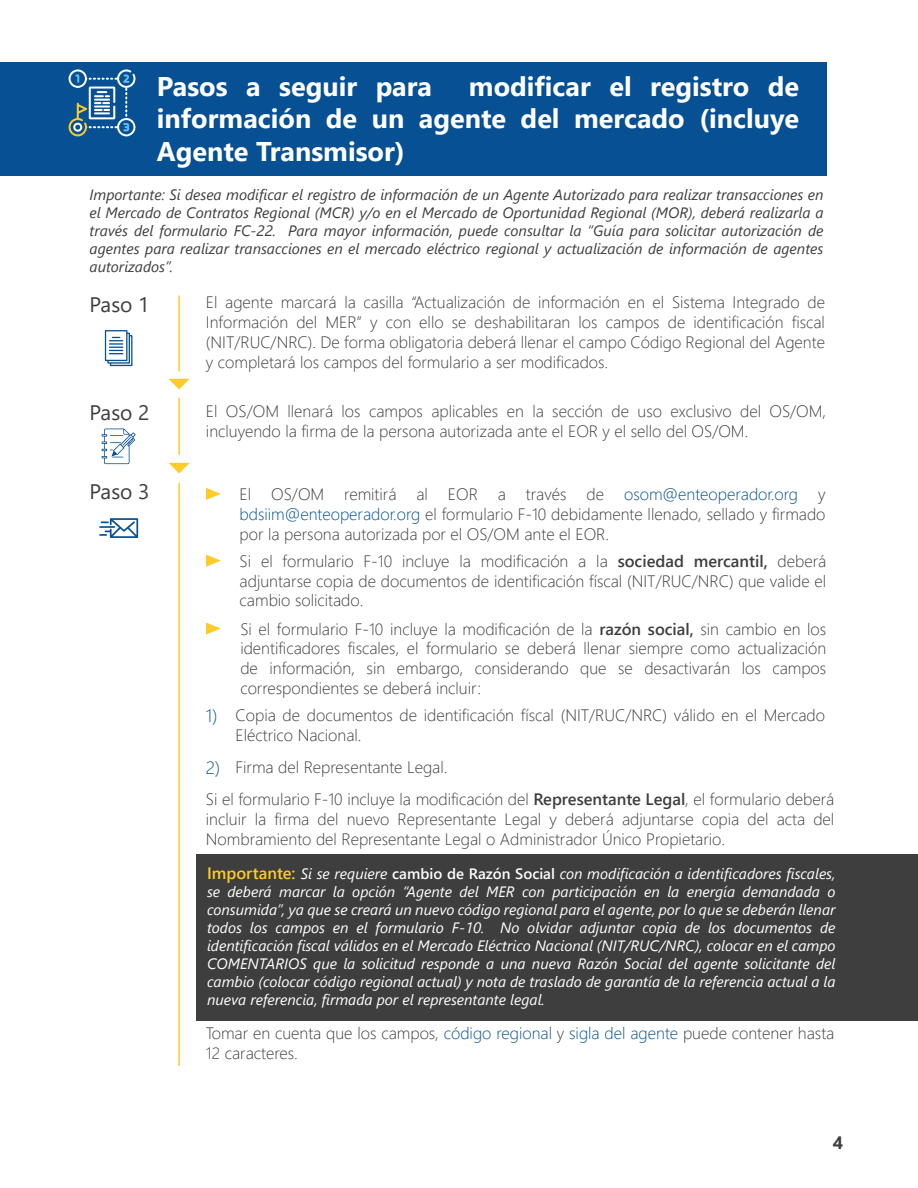
<style>
.page{position:relative;width:918px;height:1188px;background:#fff}
.page>*{position:absolute;margin:0;border:0;box-sizing:border-box;transform-origin:0 0}
.t1{font:700 27px/32.4px "Segoe UI";color:#fff;text-align:justify}
.t2{font:21px "Segoe UI";color:#3e3e3f}
.t3{font:300 18px "Segoe UI";color:#065093}
.t4{font:700 18px "Segoe UI";color:#3e3e3f}
.t5{font:300 16.5px/19.8px "Segoe UI";color:#3e3e3f;text-align:justify}
.t6{font:italic 15px/18px "Segoe UI";color:#fff;text-align:justify}
.t7{font:italic 15px/18px "Segoe UI";color:#3e3e3f;text-align:justify}
.s1{color:#045191}
.s2{font-weight:600}
.s3{font-weight:600;font-style:normal;font-size:16.5px;color:#fecc27}
.s4{font-weight:600;font-style:normal}
</style>
<div class="page">
<div style="left:197px;top:855px;width:721px;height:166px;background:#3e3e3f"></div>
<div style="left:0;top:62px;width:826px;height:114px;background:#065093"></div>
<svg style="left:105px;top:330px;width:28px;height:36px"></svg>
<svg style="left:99px;top:518px;width:39px;height:20px"></svg>
<hr style="left:178px;top:296px;width:2px;height:75px;background:#fecc27">
<hr style="left:178px;top:398px;width:2px;height:56px;background:#fecc27">
<hr style="left:178px;top:484px;width:2px;height:582px;background:#fecc27">
<svg style="left:169px;top:379px;width:21px;height:10px"></svg>
<svg style="left:169px;top:463px;width:21px;height:10px"></svg>
<svg style="left:69px;top:70px;width:67px;height:67px"></svg>
<svg style="left:102px;top:429px;width:34px;height:35px"></svg>
<svg style="left:206px;top:488px;width:15px;height:12px"></svg>
<svg style="left:206px;top:555px;width:15px;height:12px"></svg>
<svg style="left:206px;top:622px;width:15px;height:13px"></svg>
<h1 class="t1" style="left:157px;top:68px;width:644px;text-indent:312px">modificar el registro de información de un agente del mercado (incluye Agente Transmisor)</h1>
<h1 class="t1" style="left:157px;top:68px;width:277px">Pasos a seguir para</h1>
<p class="t7" style="left:90px;top:184px;width:735px">Importante: Si desea modificar el registro de información de un Agente Autorizado para realizar transacciones en el Mercado de Contratos Regional (MCR) y/o en el Mercado de Oportunidad Regional (MOR), deberá realizarla a través del formulario FC-22. Para mayor información, puede consultar la “Guía para solicitar autorización de agentes para realizar transacciones en el mercado eléctrico regional y actualización de información de agentes autorizados”.</p>
<p class="t2" style="left:90px;top:284px;width:62px">Paso 1</p>
<p class="t5" style="left:206px;top:291px;width:621px">El agente marcará la casilla “Actualización de información en el Sistema Integrado de Información del MER” y con ello se deshabilitaran los campos de identificación fiscal (NIT/RUC/NRC). De forma obligatoria deberá llenar el campo Código Regional del Agente y completará los campos del formulario a ser modificados.</p>
<p class="t5" style="left:206px;top:400px;width:622px">El OS/OM llenará los campos aplicables en la sección de uso exclusivo del OS/OM, incluyendo la firma de la persona autorizada ante el EOR y el sello del OS/OM.</p>
<p class="t2" style="left:90px;top:393px;width:62px">Paso 2</p>
<p class="t2" style="left:90px;top:472px;width:62px">Paso 3</p>
<p class="t5" style="left:240px;top:483px;width:587px">El OS/OM remitirá al EOR a través de <span class="s1">osom@enteoperador.org</span> y <span class="s1">bdsiim@enteoperador.org</span> el formulario F-10 debidamente llenado, sellado y firmado por la persona autorizada por el OS/OM ante el EOR.</p>
<p class="t3" style="left:206px;top:699px;width:13px">1)</p>
<p class="t3" style="left:206px;top:750px;width:16px">2)</p>
<p class="t5" style="left:240px;top:549px;width:588px">Si el formulario F-10 incluye la modificación a la <span class="s2">sociedad mercantil,</span> deberá adjuntarse copia de documentos de identificación físcal (NIT/RUC/NRC) que valide el cambio solicitado.</p>
<p class="t5" style="left:240px;top:617px;width:587px">Si el formulario F-10 incluye la modificación de la <span class="s2">razón social,</span> sin cambio en los identificadores fiscales, el formulario se deberá llenar siempre como actualización de información, sin embargo, considerando que se desactivarán los campos correspondientes se deberá incluir:</p>
<p class="t5" style="left:236px;top:704px;width:591px">Copia de documentos de identificación físcal (NIT/RUC/NRC) válido en el Mercado<br>Eléctrico Nacional.</p>
<p class="t5" style="left:236px;top:755px;width:213px">Firma del Representante Legal.</p>
<p class="t5" style="left:206px;top:788px;width:630px">Si el formulario F-10 incluye la modificación del <span class="s2">Representante Legal</span>, el formulario deberá incluir la firma del nuevo Representante Legal y deberá adjuntarse copia del acta del Nombramiento del Representante Legal o Administrador Único Propietario.</p>
<p class="t6" style="left:207px;top:862px;width:630px"><span class="s3">Importante:</span> Si se requiere <span class="s4">cambio de Razón Social</span> con modificación a identificadores fiscales, se deberá marcar la opción “Agente del MER con participación en la energía demandada o consumida”, ya que se creará un nuevo código regional para el agente, por lo que se deberán llenar todos los campos en el formulario F-10. No olvidar adjuntar copia de los documentos de identificación fiscal válidos en el Mercado Eléctrico Nacional (NIT/RUC/NRC), colocar en el campo COMENTARIOS que la solicitud responde a una nueva Razón Social del agente solicitante del cambio (colocar código regional actual) y nota de traslado de garantía de la referencia actual a la nueva referencia, firmada por el representante legal.</p>
<p class="t5" style="left:206px;top:1022px;width:630px">Tomar en cuenta que los campos, <span class="s1">código regional</span> y <span class="s1">sigla del agente</span> puede contener hasta<br>12 caracteres.</p>
<p class="t4" style="left:833px;top:1125px;width:12px">4</p>
</div>
